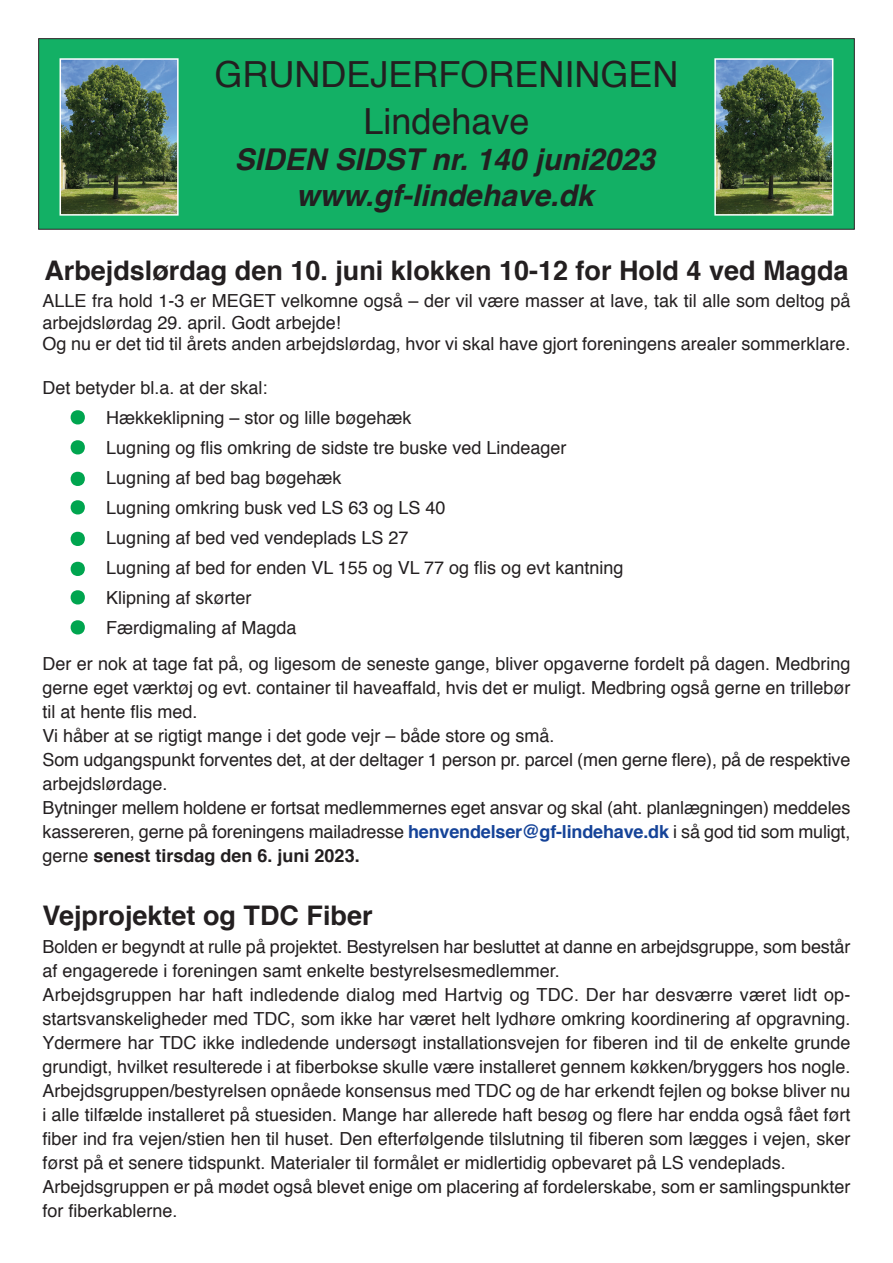
<style>
.page{position:relative;width:893px;height:1263px;background:#fff}
.page>*{position:absolute;margin:0;border:0;box-sizing:border-box;transform-origin:0 0}
.t1{font:66px "Helvetica";color:#00a54f}
.t2{font:36px/46.5px "Helvetica";color:#231f20;text-align:center}
.t3{font:italic 700 30px/36px "Helvetica";color:#231f20;text-align:center}
.t4{font:700 27px "Helvetica";color:#231f20}
.t5{font:18px/24px "Helvetica";color:#231f20}
.s1{font-weight:700;color:#154398}
.s2{font-weight:700}
</style>
<div class="page">
<div style="left:39px;top:39px;width:815px;height:190px;background:#13b065"></div>
<div style="left:38px;top:38px;width:817px;height:192px;border:1px solid #231f20"></div>
<img style="left:63px;top:61px;width:113px;height:152px">
<div style="left:60px;top:58px;width:119px;height:158px;border:2px solid #fff"></div>
<img style="left:717px;top:61px;width:113px;height:152px">
<div style="left:714px;top:58px;width:119px;height:158px;border:2px solid #fff"></div>
<h2 class="t2" style="left:214px;top:54px;width:466px">GRUNDEJERFORENINGEN<br>Lindehave</h2>
<h3 class="t3" style="left:234px;top:143px;width:422px">SIDEN SIDST nr. 140 juni2023 www.gf-lindehave.dk</h3>
<h3 class="t4" style="left:44px;top:259px;width:806px">Arbejdslørdag den 10. juni klokken 10-12 for Hold 4 ved Magda</h3>
<p class="t5" style="left:43px;top:292px;width:809px;line-height:21.6px">ALLE fra hold 1-3 er MEGET velkomne også – der vil være masser at lave, tak til alle som deltog på arbejdslørdag 29. april. Godt arbejde!<br>Og nu er det tid til årets anden arbejdslørdag, hvor vi skal have gjort foreningens arealer sommerklare.</p>
<p class="t5" style="left:106px;top:374px;width:519px;line-height:30px;text-indent:-64px">Det betyder bl.a. at der skal:<br>Hækkeklipning – stor og lille bøgehæk<br>Lugning og flis omkring de sidste tre buske ved Lindeager Lugning af bed bag bøgehæk<br>Lugning omkring busk ved LS 63 og LS 40<br>Lugning af bed ved vendeplads LS 27<br>Lugning af bed for enden VL 155 og VL 77 og flis og evt kantning Klipning af skørter<br>Færdigmaling af Magda</p>
<p class="t5" style="left:43px;top:653px;width:809px">Der er nok at tage fat på, og ligesom de seneste gange, bliver opgaverne fordelt på dagen. Medbring gerne eget værktøj og evt. container til haveaffald, hvis det er muligt. Medbring også gerne en trillebør til at hente flis med.<br>Vi håber at se rigtigt mange i det gode vejr – både store og små.<br>Som udgangspunkt forventes det, at der deltager 1 person pr. parcel (men gerne flere), på de respektive arbejdslørdage.<br>Bytninger mellem holdene er fortsat medlemmernes eget ansvar og skal (aht. planlægningen) meddeles kassereren, gerne på foreningens mailadresse <span class="s1">henvendelser@gf-lindehave.dk</span> i så god tid som muligt, gerne <span class="s2">senest tirsdag den 6. juni 2023.</span></p>
<h3 class="t4" style="left:43px;top:904px;width:332px">Vejprojektet og TDC Fiber</h3>
<p class="t5" style="left:42px;top:936px;width:809px">Bolden er begyndt at rulle på projektet. Bestyrelsen har besluttet at danne en arbejdsgruppe, som består af engagerede i foreningen samt enkelte bestyrelsesmedlemmer.<br>Arbejdsgruppen har haft indledende dialog med Hartvig og TDC. Der har desværre været lidt op&shy;startsvanskeligheder med TDC, som ikke har været helt lydhøre omkring koordinering af opgravning.<br>Ydermere har TDC ikke indledende undersøgt installationsvejen for fiberen ind til de enkelte grunde grundigt, hvilket resulterede i at fiberbokse skulle være installeret gennem køkken/bryggers hos nogle.<br>Arbejdsgruppen/bestyrelsen opnåede konsensus med TDC og de har erkendt fejlen og bokse bliver nu i alle tilfælde installeret på stuesiden. Mange har allerede haft besøg og flere har endda også fået ført fiber ind fra vejen/stien hen til huset. Den efterfølgende tilslutning til fiberen som lægges i vejen, sker først på et senere tidspunkt. Materialer til formålet er midlertidig opbevaret på LS vendeplads.<br>Arbejdsgruppen er på mødet også blevet enige om placering af fordelerskabe, som er samlingspunkter for fiberkablerne.</p>
<h1 class="t1" style="left:66px;top:390px;width:25px">•</h1>
<h1 class="t1" style="left:66px;top:420px;width:25px">•</h1>
<h1 class="t1" style="left:66px;top:466px;width:25px">••</h1>
<h1 class="t1" style="left:66px;top:512px;width:25px">•</h1>
<h1 class="t1" style="left:66px;top:556px;width:25px">••</h1>
<h1 class="t1" style="left:66px;top:600px;width:25px">•</h1>
</div>
